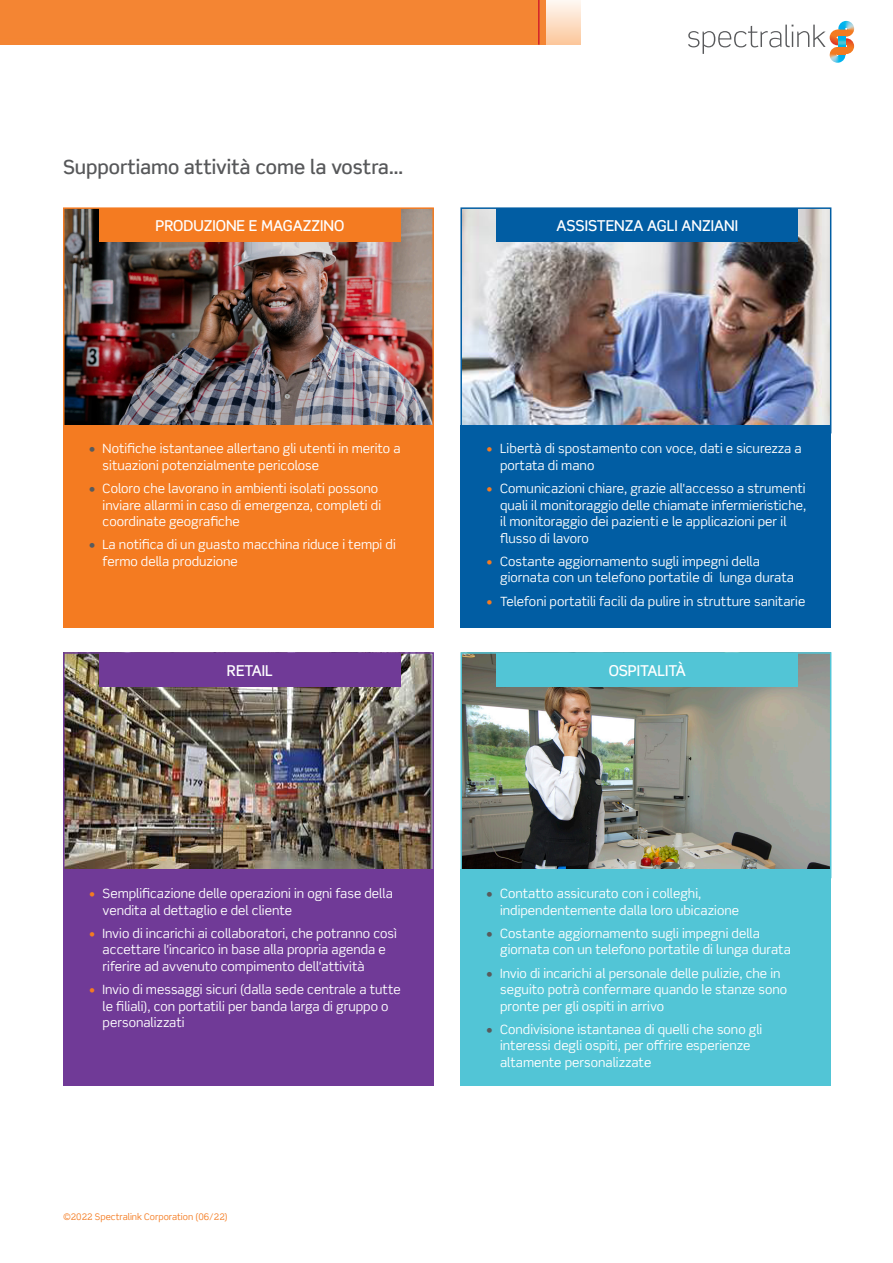
<style>
.page{position:relative;width:893px;height:1263px;background:#fff}
.page>*{position:absolute;margin:0;border:0;box-sizing:border-box;transform-origin:0 0}
.t1{font:500 19.5px "Scene Std";color:#57585a}
.t2{font:500 15px "Scene Std";color:#fff}
.t3{font:12.75px/16.5px "Scene Std";color:#fff}
.t4{font:9px "Scene Std";color:#f47b21}
.s1{font-weight:700;color:#585a5c}
.s2{color:#f47b21}
</style>
<div class="page">
<div style="left:0;top:0;width:546px;height:45px;background:#f48533"></div>
<div style="left:546px;top:0;width:34px;height:45px;background:linear-gradient(to bottom,#fef8f3,#fcc69a)"></div>
<hr style="left:538px;top:0;width:2px;height:45px;background:#d1232a">
<img style="left:829px;top:56px;width:17px;height:7px">
<img style="left:839px;top:21px;width:14px;height:4px">
<svg style="left:688px;top:25px;width:166px;height:31px"></svg>
<img style="left:66px;top:210px;width:365px;height:215px">
<div style="left:63px;top:207px;width:371px;height:226px;border:2px solid #f47b21"></div>
<div style="left:63px;top:425px;width:371px;height:202px;background:#f47b21"></div>
<div style="left:99px;top:208px;width:301px;height:34px;background:#f47b21"></div>
<img style="left:66px;top:655px;width:365px;height:215px">
<div style="left:63px;top:652px;width:371px;height:226px;border:2px solid #703a97"></div>
<div style="left:63px;top:870px;width:371px;height:216px;background:#703a97"></div>
<div style="left:99px;top:653px;width:301px;height:33px;background:#703a97"></div>
<img style="left:463px;top:210px;width:365px;height:215px">
<div style="left:460px;top:207px;width:371px;height:226px;border:2px solid #015da3"></div>
<div style="left:460px;top:425px;width:371px;height:202px;background:#015da3"></div>
<div style="left:497px;top:208px;width:301px;height:34px;background:#015da3"></div>
<img style="left:463px;top:655px;width:365px;height:215px">
<div style="left:460px;top:652px;width:371px;height:226px;border:2px solid #52c5d6"></div>
<div style="left:460px;top:870px;width:371px;height:216px;background:#52c5d6"></div>
<div style="left:497px;top:653px;width:301px;height:33px;background:#52c5d6"></div>
<h3 class="t1" style="left:63px;top:155px;width:341px">Supportiamo attività come la vostra...</h3>
<h3 class="t2" style="left:155px;top:216px;width:190px">PRODUZIONE E MAGAZZINO</h3>
<p class="t3" style="left:103px;top:440px;width:299px;text-indent:-14px"><span class="s1">•</span> Notifiche istantanee allertano gli utenti in merito a situazioni potenzialmente pericolose</p>
<p class="t3" style="left:103px;top:480px;width:280px;text-indent:-14px"><span class="s1">•</span> Coloro che lavorano in ambienti isolati possono inviare allarmi in caso di emergenza, completi di coordinate geografiche</p>
<p class="t3" style="left:103px;top:536px;width:295px;text-indent:-14px"><span class="s1">•</span> La notifica di un guasto macchina riduce i tempi di fermo della produzione</p>
<h3 class="t2" style="left:227px;top:661px;width:47px">RETAIL</h3>
<p class="t3" style="left:103px;top:885px;width:292px;text-indent:-14px"><span class="s2">•</span> Semplificazione delle operazioni in ogni fase della vendita al dettaglio e del cliente</p>
<p class="t3" style="left:103px;top:925px;width:296px;text-indent:-14px"><span class="s2">•</span> Invio di incarichi ai collaboratori, che potranno così accettare l'incarico in base alla propria agenda e riferire ad avvenuto compimento dell'attività</p>
<p class="t3" style="left:103px;top:981px;width:300px;text-indent:-14px"><span class="s2">•</span> Invio di messaggi sicuri (dalla sede centrale a tutte le filiali), con portatili per banda larga di gruppo o personalizzati</p>
<p class="t4" style="left:63px;top:1211px;width:166px">©2022 Spectralink Corporation (06/22)</p>
<h3 class="t2" style="left:557px;top:216px;width:183px">ASSISTENZA AGLI ANZIANI</h3>
<p class="t3" style="left:500px;top:440px;width:303px;text-indent:-14px"><span class="s2">•</span> Libertà di spostamento con voce, dati e sicurezza a portata di mano</p>
<p class="t3" style="left:500px;top:480px;width:308px;text-indent:-14px"><span class="s2">•</span> Comunicazioni chiare, grazie all'accesso a strumenti quali il monitoraggio delle chiamate infermieristiche, il monitoraggio dei pazienti e le applicazioni per il flusso di lavoro</p>
<p class="t3" style="left:500px;top:553px;width:295px;text-indent:-14px"><span class="s2">•</span> Costante aggiornamento sugli impegni della giornata con un telefono portatile di lunga durata</p>
<p class="t3" style="left:487px;top:593px;width:320px"><span class="s2">•</span> Telefoni portatili facili da pulire in strutture sanitarie</p>
<h3 class="t2" style="left:609px;top:661px;width:79px">OSPITALITÀ</h3>
<p class="t3" style="left:500px;top:885px;width:240px;text-indent:-14px"><span class="s1">•</span> Contatto assicurato con i colleghi, indipendentemente dalla loro ubicazione</p>
<p class="t3" style="left:500px;top:925px;width:292px;text-indent:-14px"><span class="s1">•</span> Costante aggiornamento sugli impegni della giornata con un telefono portatile di lunga durata</p>
<p class="t3" style="left:500px;top:965px;width:289px;text-indent:-14px"><span class="s1">•</span> Invio di incarichi al personale delle pulizie, che in seguito potrà confermare quando le stanze sono pronte per gli ospiti in arrivo</p>
<p class="t3" style="left:500px;top:1021px;width:264px;text-indent:-14px"><span class="s1">•</span> Condivisione istantanea di quelli che sono gli interessi degli ospiti, per offrire esperienze altamente personalizzate</p>
</div>
